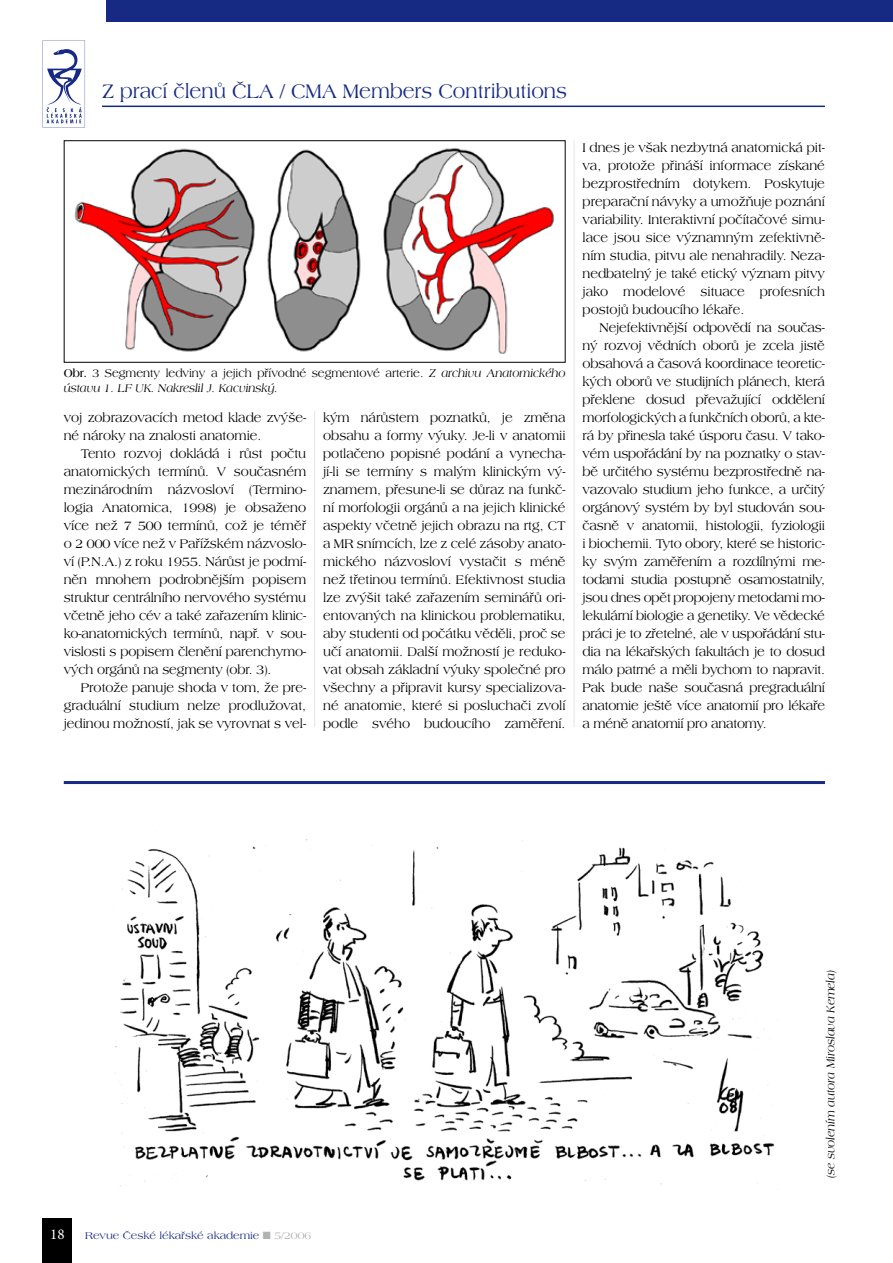
<style>
.page{position:relative;width:893px;height:1263px;background:#fff}
.page>*{position:absolute;margin:0;border:0;box-sizing:border-box;transform-origin:0 0}
.t1{font:21px "Americana CE";color:#162983;scale:.9 1}
.t2{font:15px "Minion Pro";color:#fff}
.t3{font:13.5px/18px "Americana CE";color:#000;text-align:justify;scale:.9 1}
.t4{font:italic 12px/15px "Americana CE";color:#000;scale:.9 1}
.t5{font:10.5px "Americana CE";color:#162983}
.s1{font-weight:700;font-style:normal}
.s2{font-style:normal}
.s3{color:#b1b2b4}
</style>
<div class="page">
<hr style="left:102px;top:106px;width:723px;height:1px;background:#162983">
<div style="left:43px;top:1218px;width:29px;height:45px;background:#000"></div>
<hr style="left:314px;top:140px;width:1px;height:1038px;background:#e3e4e4">
<hr style="left:574px;top:140px;width:1px;height:1038px;background:#e3e4e4">
<svg style="left:43px;top:40px;width:42px;height:88px"></svg>
<div style="left:106px;top:0;width:787px;height:21px;background:#162983"></div>
<div style="left:306px;top:140px;width:17px;height:270px;background:#fff"></div>
<div style="left:306px;top:727px;width:277px;height:451px;background:#fff"></div>
<img style="left:115px;top:839px;width:660px;height:348px">
<hr style="left:64px;top:781px;width:761px;height:3px;background:#162983">
<img style="left:74px;top:147px;width:480px;height:207px">
<div style="left:64px;top:140px;width:502px;height:223px;border:1px solid #000"></div>
<h1 class="t1" style="left:102px;top:79px;width:518px">Z prací členů ČLA / CMA Members Contributions</h1>
<p class="t4" style="left:64px;top:365px;width:559px"><span class="s1">Obr.</span> <span class="s2">3 Segmenty ledviny a jejich přívodné segmentové arterie.</span> Z archivu Anatomického ústavu 1. LF UK. Nakreslil J. Kacvinský.</p>
<p class="t3" style="left:64px;top:408px;width:271px">voj zobrazovacích metod klade zvýše&shy;né nároky na znalosti anatomie.</p>
<p class="t3" style="left:64px;top:444px;width:271px;text-indent:17px">Tento rozvoj dokládá i růst počtu anatomických termínů. V současném mezinárodním názvosloví (Termino&shy;logia Anatomica, 1998) je obsaženo více než 7 500 termínů, což je téměř o 2 000 více než v Pařížském názvoslo&shy;ví (P.N.A.) z roku 1955. Nárůst je podmí&shy;něn mnohem podrobnějším popisem struktur centrálního nervového systému včetně jeho cév a také zařazením klinic&shy;ko-anatomických termínů, např. v sou&shy;vislosti s popisem členění parenchymo&shy;vých orgánů na segmenty (obr. 3).</p>
<p class="t3" style="left:64px;top:678px;width:271px;text-indent:17px">Protože panuje shoda v tom, že pre&shy;graduální studium nelze prodlužovat, jedinou možností, jak se vyrovnat s vel-</p>
<p class="t3" style="left:323px;top:408px;width:271px">kým nárůstem poznatků, je změna obsahu a formy výuky. Je-li v anatomii potlačeno popisné podání a vynecha&shy;jí-li- se termíny s malým klinickým vý&shy;znamem, přesune-li se důraz na funkč&shy;ní morfologii orgánů a na jejich klinické aspekty včetně jejich obrazu na rtg, CT a MR snímcích, lze z celé zásoby anato&shy;mického názvosloví vy-stačit s méně než třetinou termínů. Efek-tivnost studia lze zvýšit také zařazením seminářů ori&shy;entovaných na klinickou problematiku, aby studenti od počátku věděli, proč se učí anatomii. Další možností je reduko&shy;vat obsah základní vý-uky společné pro všechny a připravit kursy specializova&shy;né anatomie, které si posluchači zvolí podle svého budoucího zaměření.</p>
<p class="t3" style="left:583px;top:138px;width:271px">I dnes je však nezbytná anatomická pit&shy;va, protože přináší in-formace získané bezprostředním do-tykem. Poskytuje preparační návyky a umož-ňuje poznání variability. Interaktivní počítačové simu&shy;lace jsou sice vý-znamným zefektivně&shy;ním studia, pitvu ale nenahradily. Neza&shy;nedbatelný je také etický význam pitvy jako modelové situace profesních postojů budoucího lékaře.</p>
<p class="t3" style="left:582px;top:318px;width:271px;text-indent:17px">Nejefektivnější odpovědí na součas&shy;ný rozvoj vědních oborů je zcela jistě obsahová a časová koordinace teoretic&shy;kých oborů ve studijních plánech, která překlene dosud převažující oddělení mor-fologických a funkčních oborů, a kte&shy;rá by přinesla také úsporu času. V tako&shy;vém uspořádání by na poznatky o stav&shy;bě určitého systému bezprostředně na&shy;vazovalo studium jeho funkce, a určitý orgánový systém by byl stu-dován sou&shy;časně v anatomii, histologii, fyziologii i biochemii. Tyto obory, které se historic&shy;ky svým zaměřením a rozdílnými me&shy;todami studia postupně osamostatnily, jsou dnes opět propojeny me-todami mo&shy;lekulární biologie a genetiky. Ve vědec-ké práci je to zřetelné, ale v uspořádání stu&shy;dia na lékařských fakultách je to dosud málo patrné a měli bychom to napravit.<br>Pak bude naše současná pregra-duální anatomie ještě více anatomií pro lékaře a méně anatomií pro anatomy.</p>
<p class="t2" style="left:50px;top:1224px;width:8px">18</p>
<p class="t5" style="left:85px;top:1229px;width:228px">Revue České lékařské akademie <span class="s3">■ 5/2006</span></p>
<p class="t4" style="left:823px;top:1178px;width:233px;rotate:-90deg">(se svolením autora Miroslava Kemela)</p>
</div>
